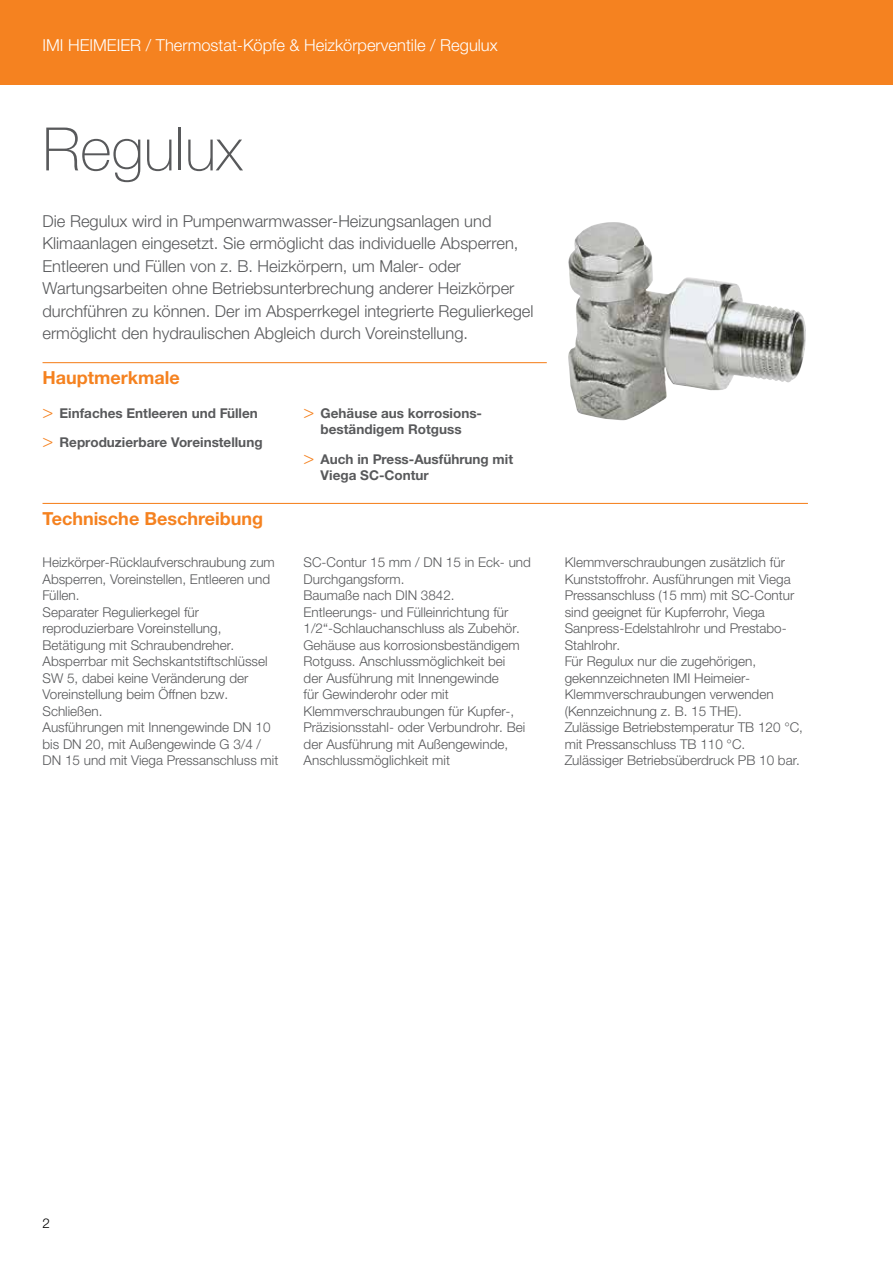
<style>
.page{position:relative;width:893px;height:1263px;background:#fff}
.page>*{position:absolute;margin:0;border:0;box-sizing:border-box;transform-origin:0 0}
.t1{font:100 60px "Helvetica Neue LTW1 G";color:#58595b}
.t2{font:700 18px "Helvetica Neue LTW1 G";color:#f58220}
.t3{font:300 16.5px/22.5px "Helvetica Neue LTW1 G";color:#58595b}
.t4{font:300 16.5px "Helvetica Neue LTW1 G";color:#fff}
.t5{font:300 13.5px/16.5px "Helvetica Neue LTW1 G";color:#58595b}
.t6{font:700 13.5px/16.5px "Helvetica Neue LTW1 G";color:#58595b}
.t7{font:300 13.5px "Helvetica Neue LT Std";color:#000}
.s1{font-family:"Helvetica Neue LT Std";font-weight:300;font-size:18px;color:#f58220}
</style>
<div class="page">
<div style="left:0;top:0;width:893px;height:85px;background:#f58220"></div>
<hr style="left:43px;top:362px;width:504px;height:1px;background:#f58220">
<hr style="left:43px;top:503px;width:765px;height:1px;background:#f58220">
<img style="left:568px;top:222px;width:238px;height:199px">
<p class="t4" style="left:43px;top:35px;width:457px">IMI HEIMEIER / Thermostat-Köpfe &amp; Heizkörperventile / Regulux</p>
<h1 class="t1" style="left:43px;top:113px;width:202px">Regulux</h1>
<p class="t3" style="left:43px;top:210px;width:492px">Die Regulux wird in Pumpenwarmwasser-Heizungsanlagen und Klimaanlagen eingesetzt. Sie ermöglicht das individuelle Absperren, Entleeren und Füllen von z. B. Heizkörpern, um Maler- oder Wartungsarbeiten ohne Betriebsunterbrechung anderer Heizkörper durchführen zu können. Der im Absperrkegel integrierte Regulierkegel ermöglicht den hydraulischen Abgleich durch Voreinstellung.</p>
<h2 class="t2" style="left:43px;top:367px;width:139px">Hauptmerkmale</h2>
<p class="t6" style="left:43px;top:398px;width:222px;line-height:29.2px"><span class="s1">&gt;</span> Einfaches Entleeren und Füllen <span class="s1">&gt;</span> Reproduzierbare Voreinstellung</p>
<p class="t6" style="left:304px;top:405px;width:180px;text-align:center"><span class="s1">&gt;</span> Gehäuse aus korrosions&shy;beständigem Rotguss</p>
<p class="t6" style="left:321px;top:451px;width:194px;text-indent:-17px"><span class="s1">&gt;</span> Auch in Press-Ausführung mit<br>Viega SC-Contur</p>
<h2 class="t2" style="left:43px;top:508px;width:222px">Technische Beschreibung</h2>
<p class="t5" style="left:43px;top:554px;width:237px">Heizkörper-Rücklaufverschraubung zum<br>Absperren, Voreinstellen, Entleeren und<br>Füllen.<br>Separater Regulierkegel für reproduzierbare Voreinstellung,<br>Betätigung mit Schraubendreher.<br>Absperrbar mit Sechskantstiftschlüssel<br>SW 5, dabei keine Veränderung der<br>Voreinstellung beim Öffnen bzw.<br>Schließen.<br>Ausführungen mit Innengewinde DN 10 bis DN 20, mit Außengewinde G 3/4 /<br>DN 15 und mit Viega Pressanschluss mit</p>
<p class="t5" style="left:304px;top:554px;width:229px">SC-Contur 15 mm / DN 15 in Eck- und<br>Durchgangsform.<br>Baumaße nach DIN 3842.<br>Entleerungs- und Fülleinrichtung für<br>1/2“-Schlauchanschluss als Zubehör.<br>Gehäuse aus korrosionsbeständigem<br>Rotguss. Anschlussmöglichkeit bei<br>der Ausführung mit Innengewinde<br>für Gewinderohr oder mit<br>Klemmverschraubungen für Kupfer-,<br>Präzisionsstahl- oder Verbundrohr. Bei der Ausführung mit Außengewinde,<br>Anschlussmöglichkeit mit</p>
<p class="t5" style="left:565px;top:554px;width:240px">Klemmverschraubungen zusätzlich für Kunststoffrohr. Ausführungen mit Viega Pressanschluss (15 mm) mit SC-Contur sind geeignet für Kupferrohr, Viega Sanpress-Edelstahlrohr und Prestabo-Stahlrohr.<br>Für Regulux nur die zugehörigen, gekennzeichneten IMI Heimeier-Klemmverschraubungen verwenden (Kennzeichnung z. B. 15 THE).<br>Zulässige Betriebstemperatur TB 120 °C, mit Pressanschluss TB 110 °C.<br>Zulässiger Betriebsüberdruck PB 10 bar.</p>
<p class="t7" style="left:43px;top:1215px;width:9px">2</p>
</div>
